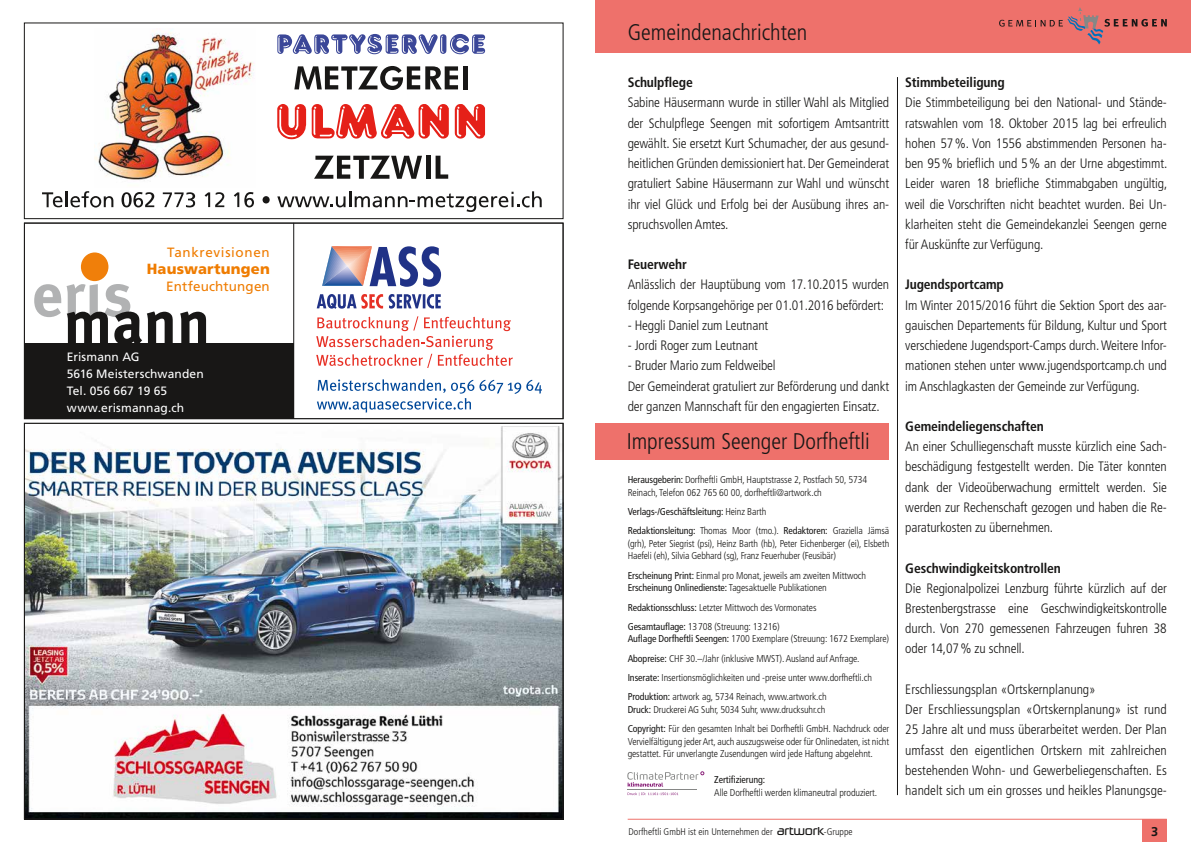
<style>
.page{position:relative;width:1191px;height:842px;background:#fff}
.page>*{position:absolute;margin:0;border:0;box-sizing:border-box;transform-origin:0 0}
.t1{font:300 condensed 22.7px "Frutiger LT Std";color:#181716}
.t2{font:900 14.7px "Frutiger LT Std";letter-spacing:.01em;color:#ef7c00}
.t3{font:300 condensed 13.6px/20.2px "Frutiger LT Std";letter-spacing:-.01em;color:#181716;text-align:justify}
.t4{font:700 condensed 13.6px "Frutiger LT Std";letter-spacing:-.01em;color:#181716}
.t5{font:13.5px "Frutiger LT Std";letter-spacing:.05em;color:#ef7c00}
.t6{font:13.5px "Frutiger LT Std";letter-spacing:.025em;color:#ef7c00}
.t7{font:700 12.8px "Frutiger LT Std";color:#181716}
.t8{font:12.1px/16.9px "Frutiger LT Std";letter-spacing:.01em;color:#fff}
.t9{font:300 condensed 9.9px/19.2px "Frutiger LT Std";letter-spacing:-.01em;color:#181716}
.t10{font:condensed 9.9px/19.2px "Frutiger LT Std";letter-spacing:-.01em;color:#181716}
.t11{font:300 condensed 9.6px "Frutiger LT Std";color:#181716}
.s1{font-weight:400}
.s2{font-weight:300}
.s3{font-family:"artwork Logo";font-weight:400;font-stretch:normal}
</style>
<div class="page">
<img style="left:26px;top:427px;width:535px;height:390px">
<div style="left:24px;top:343px;width:270px;height:76px;background:#181716"></div>
<svg style="left:34px;top:284px;width:27px;height:33px"></svg>
<div style="left:81px;top:252px;width:27px;height:29px;background:#f07f0a;border-radius:50%"></div>
<svg style="left:67px;top:284px;width:106px;height:59px"></svg>
<svg style="left:180px;top:311px;width:26px;height:32px"></svg>
<svg style="left:316px;top:316px;width:197px;height:52px"></svg>
<svg style="left:317px;top:379px;width:225px;height:34px"></svg>
<svg style="left:322px;top:246px;width:119px;height:41px"></svg>
<svg style="left:317px;top:294px;width:124px;height:15px"></svg>
<hr style="left:293px;top:223px;width:1px;height:196px;background:#181716">
<div style="left:24px;top:223px;width:539px;height:196px;border:1px solid #181716"></div>
<svg style="left:277px;top:34px;width:208px;height:20px"></svg>
<svg style="left:277px;top:104px;width:208px;height:35px"></svg>
<svg style="left:294px;top:66px;width:164px;height:24px"></svg>
<div style="left:463px;top:66px;width:5px;height:23px;background:#181716"></div>
<svg style="left:314px;top:156px;width:108px;height:23px"></svg>
<div style="left:425px;top:156px;width:5px;height:23px;background:#181716"></div>
<svg style="left:435px;top:156px;width:13px;height:23px"></svg>
<svg style="left:42px;top:191px;width:71px;height:17px"></svg>
<svg style="left:121px;top:192px;width:33px;height:15px"></svg>
<svg style="left:163px;top:192px;width:32px;height:15px"></svg>
<svg style="left:205px;top:192px;width:19px;height:15px"></svg>
<svg style="left:234px;top:192px;width:20px;height:15px"></svg>
<div style="left:262px;top:196px;width:8px;height:7px;background:#181716;border-radius:50%"></div>
<svg style="left:277px;top:191px;width:265px;height:21px"></svg>
<img style="left:94px;top:30px;width:161px;height:150px">
<div style="left:24px;top:23px;width:539px;height:196px;border:1px solid #181716"></div>
<hr style="left:627px;top:819px;width:539px;height:1px;background:#ee716b">
<div style="left:1142px;top:819px;width:24px;height:23px;background:#ee716b"></div>
<div style="left:595px;top:0;width:596px;height:53px;background:#ee716b"></div>
<svg style="left:999px;top:7px;width:167px;height:38px"></svg>
<hr style="left:897px;top:77px;width:1px;height:718px;background:#181716">
<div style="left:595px;top:423px;width:294px;height:36px;background:#ee716b"></div>
<svg style="left:627px;top:771px;width:77px;height:25px"></svg>
<p class="t5" style="left:167px;top:245px;width:104px">Tankrevisionen</p>
<p class="t2" style="left:147px;top:260px;width:125px">Hauswartungen</p>
<p class="t6" style="left:166px;top:278px;width:105px">Entfeuchtungen</p>
<p class="t8" style="left:67px;top:349px;width:139px">Erismann AG<br>5616 Meisterschwanden<br>Tel. 056 667 19 65 www.erismannag.ch</p>
<h1 class="t1" style="left:627px;top:19px;width:181px">Gemeindenachrichten</h1>
<p class="t4" style="left:627px;top:74px;width:67px">Schulpflege</p>
<p class="t3" style="left:627px;top:93px;width:263px">Sabine Häusermann wurde in stiller Wahl als Mitglied der Schulpflege Seengen mit sofortigem Amtsantritt gewählt. Sie ersetzt Kurt Schumacher, der aus gesund&shy;heitlichen Gründen demissioniert hat. Der Gemeinderat gratuliert Sabine Häusermann zur Wahl und wünscht ihr viel Glück und Erfolg bei der Ausübung ihres an&shy;spruchsvollen Amtes.</p>
<p class="t4" style="left:627px;top:256px;width:61px">Feuerwehr</p>
<p class="t3" style="left:627px;top:275px;width:263px">Anlässlich der Hauptübung vom 17.10.2015 wurden folgende Korpsangehörige per 01.01.2016 befördert:</p>
<p class="t3" style="left:627px;top:315px;width:142px">- Heggli Daniel zum Leutnant</p>
<p class="t3" style="left:627px;top:335px;width:132px">- Jordi Roger zum Leutnant</p>
<p class="t3" style="left:627px;top:356px;width:263px;text-align:left">- Bruder Mario zum Feldweibel<br>Der Gemeinderat gratuliert zur Beförderung und dankt der ganzen Mannschaft für den engagierten Einsatz.</p>
<h1 class="t1" style="left:626px;top:429px;width:245px">Impressum Seenger Dorfheftli</h1>
<p class="t9" style="left:627px;top:473px;width:241px;line-height:12.8px"><span class="s1">Herausgeberin:</span> Dorfheftli GmbH, Hauptstrasse 2, Postfach 50, 5734<br>Reinach, Telefon 062 765 60 00, dorfheftli@artwork.ch</p>
<p class="t10" style="left:627px;top:502px;width:263px">Verlags-/Geschäftsleitung: <span class="s2">Heinz Barth<br></span>Redaktionsleitung: <span class="s2">Thomas Moor (tmo.).</span> Redaktoren: <span class="s2">Graziella Jämsä</span></p>
<p class="t9" style="left:627px;top:537px;width:263px;line-height:12.8px">(grh), Peter Siegrist (psi), Heinz Barth (hb), Peter Eichenberger (ei), Elsbeth<br>Haefeli (eh), Silvia Gebhard (sg), Franz Feuerhuber (Feusibär)</p>
<p class="t9" style="left:627px;top:569px;width:240px;line-height:12.8px"><span class="s1">Erscheinung Print:</span> Einmal pro Monat, jeweils am zweiten Mittwoch<br><span class="s1">Erscheinung Onlinedienste:</span> Tagesaktuelle Publikationen</p>
<p class="t9" style="left:627px;top:598px;width:190px"><span class="s1">Redaktionsschluss:</span> Letzter Mittwoch des Vormonates<br><span class="s1">Gesamtauflage:</span> 13708 (Streuung: 13216)</p>
<p class="t9" style="left:627px;top:629px;width:263px"><span class="s1">Auflage Dorfheftli Seengen:</span> 1700 Exemplare (Streuung: 1672 Exemplare)<br><span class="s1">Abopreise:</span> CHF 30.–/Jahr (inklusive MWST). Ausland auf Anfrage.<br><span class="s1">Inserate:</span> Insertionsmöglichkeiten und -preise unter www.dorfheftli.ch <span class="s1">Produktion:</span> artwork ag, 5734 Reinach, www.artwork.ch</p>
<p class="t9" style="left:627px;top:700px;width:263px"><span class="s1">Druck:</span> Druckerei AG Suhr, 5034 Suhr, www.drucksuhr.ch<br><span class="s1">Copyright:</span> Für den gesamten Inhalt bei Dorfheftli GmbH. Nachdruck oder</p>
<p class="t9" style="left:627px;top:735px;width:263px;line-height:12.8px">Vervielfältigung jeder Art, auch auszugsweise oder für Onlinedaten, ist nicht gestattet. Für unverlangte Zusendungen wird jede Haftung abgelehnt.</p>
<p class="t10" style="left:714px;top:770px;width:52px">Zertifizierung:</p>
<p class="t9" style="left:714px;top:783px;width:165px">Alle Dorfheftli werden klimaneutral produziert.</p>
<p class="t4" style="left:905px;top:74px;width:101px">Stimmbeteiligung</p>
<p class="t3" style="left:905px;top:93px;width:263px">Die Stimmbeteiligung bei den National- und Stände&shy;ratswahlen vom 18. Oktober 2015 lag bei erfreulich hohen 57%. Von 1556 abstimmenden Personen ha&shy;ben 95% brieflich und 5% an der Urne abgestimmt.<br>Leider waren 18 briefliche Stimmabgaben ungültig, weil die Vorschriften nicht beachtet wurden. Bei Un&shy;klarheiten steht die Gemeindekanzlei Seengen gerne für Auskünfte zur Verfügung.</p>
<p class="t4" style="left:905px;top:277px;width:100px">Jugendsportcamp</p>
<p class="t3" style="left:905px;top:295px;width:263px">Im Winter 2015/2016 führt die Sektion Sport des aar&shy;gauischen Departements für Bildung, Kultur und Sport verschiedene Jugendsport-Camps durch. Weitere Infor&shy;mationen stehen unter www.jugendsportcamp.ch und im Anschlagkasten der Gemeinde zur Verfügung.</p>
<p class="t4" style="left:905px;top:418px;width:140px">Gemeindeliegenschaften</p>
<p class="t3" style="left:905px;top:437px;width:263px">An einer Schulliegenschaft musste kürzlich eine Sach&shy;beschädigung festgestellt werden. Die Täter konnten dank der Videoüberwachung ermittelt werden. Sie werden zur Rechenschaft gezogen und haben die Re&shy;paraturkosten zu übernehmen.</p>
<p class="t4" style="left:905px;top:560px;width:157px">Geschwindigkeitskontrollen</p>
<p class="t3" style="left:905px;top:578px;width:263px">Die Regionalpolizei Lenzburg führte kürzlich auf der Brestenbergstrasse eine Geschwindigkeitskontrolle durch. Von 270 gemessenen Fahrzeugen fuhren 38 oder 14,07% zu schnell.</p>
<p class="t3" style="left:905px;top:679px;width:263px;text-align:left">Erschliessungsplan «Ortskernplanung»<br>Der Erschliessungsplan «Ortskernplanung» ist rund 25 Jahre alt und muss überarbeitet werden. Der Plan umfasst den eigentlichen Ortskern mit zahlreichen bestehenden Wohn- und Gewerbeliegenschaften. Es handelt sich um ein grosses und heikles Planungsge-</p>
<p class="t11" style="left:628px;top:826px;width:225px">Dorfheftli GmbH ist ein Unternehmen der <span class="s3">a</span>-Gruppe</p>
<p class="t7" style="left:1151px;top:824px;width:9px">3</p>
</div>
